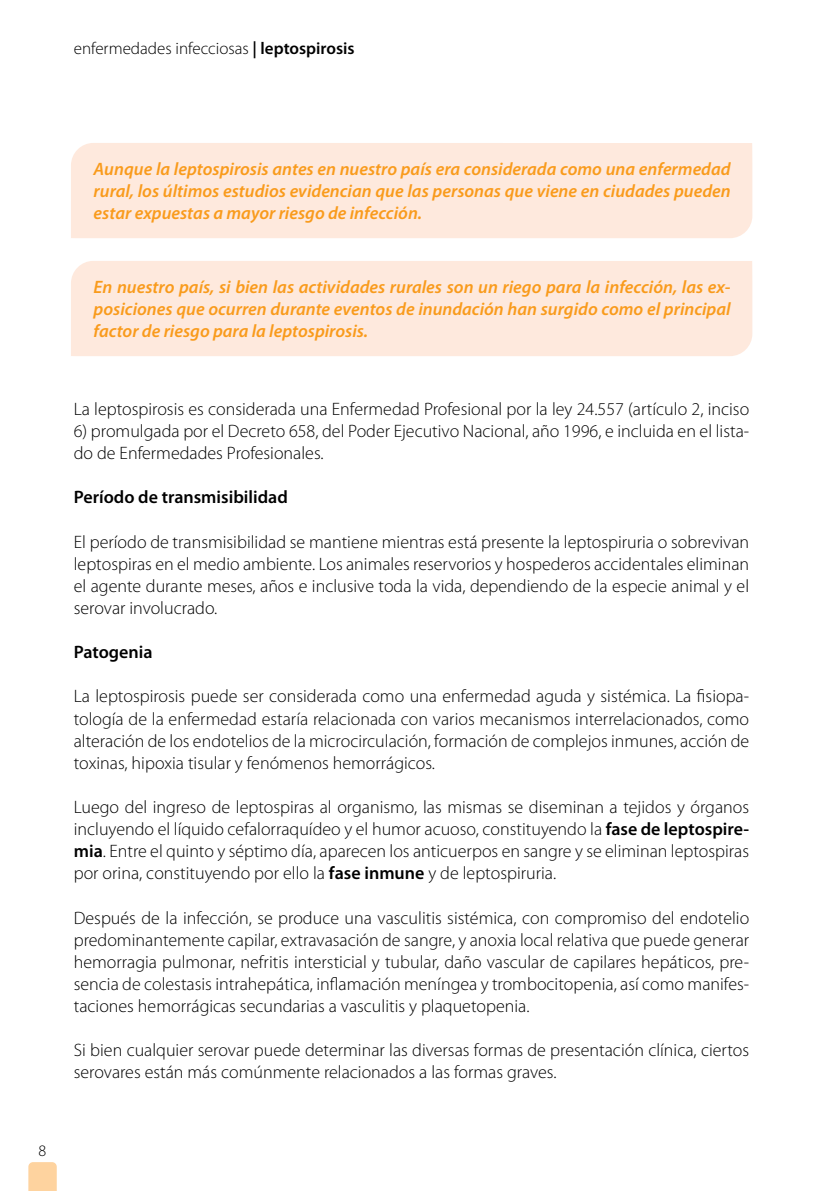
<style>
.page{position:relative;width:823px;height:1191px;background:#fff}
.page>*{position:absolute;margin:0;border:0;box-sizing:border-box;transform-origin:0 0}
.t1{font:300 18px/22.2px "Myriad Pro";color:#000;text-align:justify}
.t2{font:italic 600 18px/22px "Myriad Pro";color:#f99b1c;text-align:justify}
.t3{font:600 18px "Myriad Pro";color:#000}
.t4{font:300 17px "Myriad Pro";color:#000}
.t5{font:300 16px "Myriad Pro";color:#000}
.s1{font-weight:600}
</style>
<div class="page">
<svg style="left:28px;top:1162px;width:29px;height:29px"></svg>
<div style="left:71px;top:143px;width:681px;height:95px;background:#fee9dd"></div>
<div style="left:71px;top:261px;width:681px;height:95px;background:#fee9dd"></div>
<p class="t4" style="left:74px;top:39px;width:282px">enfermedades infecciosas <span class="s1">| leptospirosis</span></p>
<p class="t5" style="left:39px;top:1141px;width:9px">8</p>
<p class="t2" style="left:94px;top:158px;width:638px">Aunque la leptospirosis antes en nuestro país era considerada como una enfermedad rural, los últimos estudios evidencian que las personas que viene en ciudades pueden estar expuestas a mayor riesgo de infección.</p>
<p class="t2" style="left:94px;top:276px;width:638px">En nuestro país, si bien las actividades rurales son un riego para la infección, las ex&shy;posiciones que ocurren durante eventos de inundación han surgido como el principal factor de riesgo para la leptospirosis.</p>
<p class="t1" style="left:74px;top:398px;width:676px">La leptospirosis es considerada una Enfermedad Profesional por la ley 24.557 (artículo 2, inciso</p>
<p class="t1" style="left:74px;top:420px;width:676px">6) promulgada por el Decreto 658, del Poder Ejecutivo Nacional, año 1996, e incluida en el lista&shy;do de Enfermedades Profesionales.</p>
<p class="t3" style="left:74px;top:487px;width:215px">Período de transmisibilidad</p>
<p class="t1" style="left:74px;top:531px;width:676px">El período de transmisibilidad se mantiene mientras está presente la leptospiruria o sobrevivan leptospiras en el medio ambiente. Los animales reservorios y hospederos accidentales eliminan el agente durante meses, años e inclusive toda la vida, dependiendo de la especie animal y el serovar involucrado.</p>
<p class="t3" style="left:74px;top:642px;width:80px">Patogenia</p>
<p class="t1" style="left:74px;top:685px;width:676px">La leptospirosis puede ser considerada como una enfermedad aguda y sistémica. La fisiopa&shy;tología de la enfermedad estaría relacionada con varios mecanismos interrelacionados, como alteración de los endotelios de la microcirculación, formación de complejos inmunes, acción de toxinas, hipoxia tisular y fenómenos hemorrágicos.</p>
<p class="t1" style="left:74px;top:796px;width:676px">Luego del ingreso de leptospiras al organismo, las mismas se diseminan a tejidos y órganos incluyendo el líquido cefalorraquídeo y el humor acuoso, constituyendo la <span class="s1">fase de leptospire&shy;mia</span>. Entre el quinto y séptimo día, aparecen los anticuerpos en sangre y se eliminan leptospiras por orina, constituyendo por ello la <span class="s1">fase inmune</span> y de leptospiruria.</p>
<p class="t1" style="left:74px;top:906px;width:676px">Después de la infección, se produce una vasculitis sistémica, con compromiso del endotelio predominantemente capilar, extravasación de sangre, y anoxia local relativa que puede generar hemorragia pulmonar, nefritis intersticial y tubular, daño vascular de capilares hepáticos, pre&shy;sencia de colestasis intrahepática, inflamación meníngea y trombocitopenia, así como manifes&shy;taciones hemorrágicas secundarias a vasculitis y plaquetopenia.</p>
<p class="t1" style="left:74px;top:1039px;width:676px">Si bien cualquier serovar puede determinar las diversas formas de presentación clínica, ciertos serovares están más comúnmente relacionados a las formas graves.</p>
</div>
